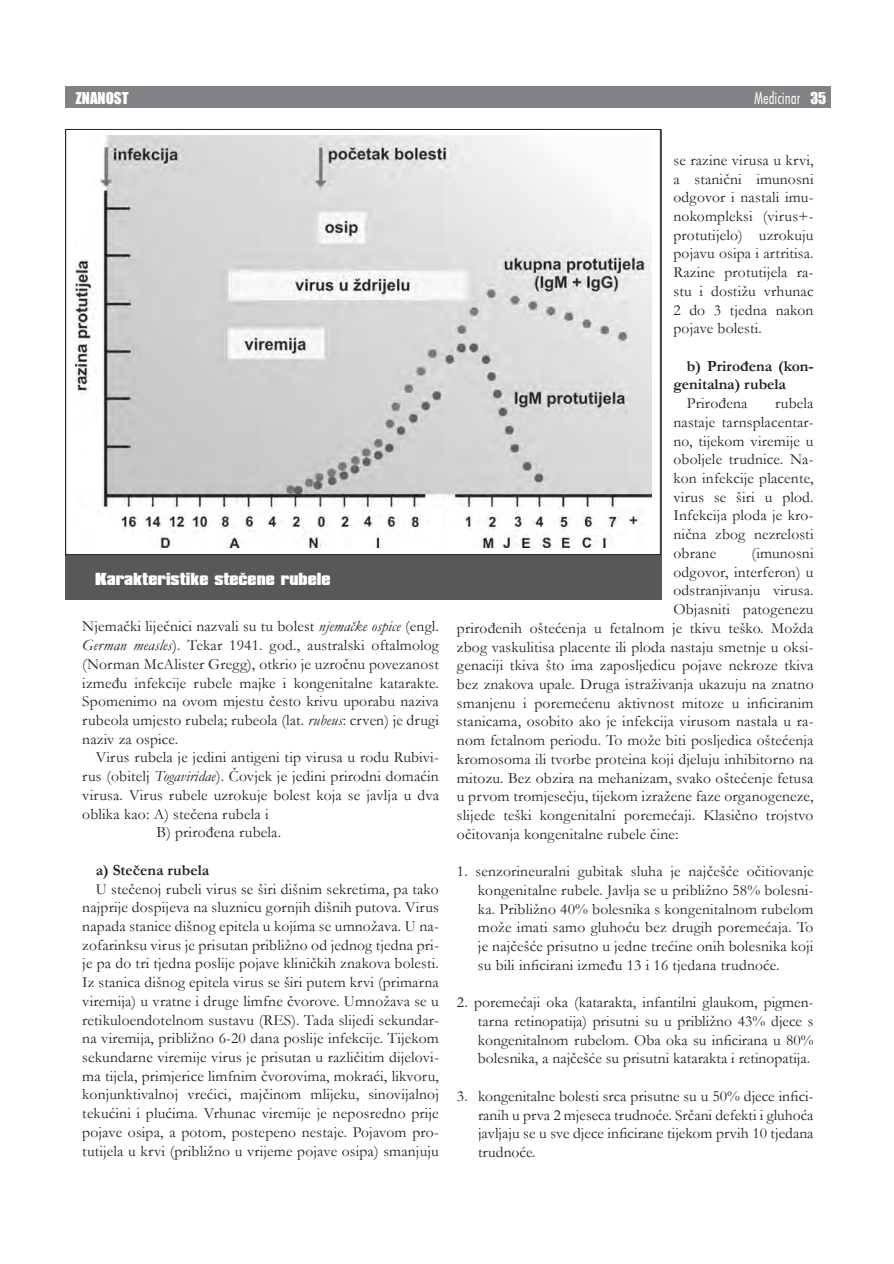
<style>
.page{position:relative;width:894px;height:1264px;background:#fff}
.page>*{position:absolute;margin:0;border:0;box-sizing:border-box;transform-origin:0 0}
.t1{font:18px "Futura TEE Ligh Cond";color:#fff}
.uvlake-tekst{font:15.6px/18.8px "Garamond";letter-spacing:.01em;color:#231f20;text-align:justify}
.uvlake-tekst-2{font:700 15.6px/18.8px "Garamond";color:#231f20}
.t2{font:900 15px "Compacta";color:#fff}
.t3{font:15px "Impact";color:#fff}
.s1{font-family:"Impact";font-size:15px}
.s2{font-style:italic}
</style>
<div class="page">
<div style="left:65px;top:129px;width:596px;height:471px;background:#57585a"></div>
<div style="left:66px;top:129px;width:594px;height:426px;background:#fff"></div>
<img style="left:76px;top:135px;width:575px;height:412px">
<div style="left:65px;top:87px;width:766px;height:21px;background:#808285"></div>
<p class="t3" style="left:76px;top:86px;width:54px">ZNANOST</p>
<p class="t1" style="left:754px;top:88px;width:74px">Medicinar <span class="s1">35</span></p>
<p class="t2" style="left:95px;top:570px;width:237px">Karakteristike steèene rubele</p>
<p class="uvlake-tekst" style="left:82px;top:617px;width:358px">Njemački liječnici nazvali su tu bolest <span class="s2">njemačke ospice</span> (engl.<br><span class="s2">German measles</span>). Tekar 1941. god., australski oftalmolog (Norman McAlister Gregg), otkrio je uzročnu povezanost između infekcije rubele majke i kongenitalne katarakte.<br>Spomenimo na ovom mjestu često krivu uporabu naziva rubeola umjesto rubela; rubeola (lat. <span class="s2">rubeus</span>: crven) je drugi naziv za ospice.</p>
<p class="uvlake-tekst" style="left:82px;top:748px;width:358px;text-indent:13px">Virus rubela je jedini antigeni tip virusa u rodu Rubivi&shy;rus (obitelj <span class="s2">Togaviridae</span>). Čovjek je jedini prirodni domaćin virusa. Virus rubele uzrokuje bolest koja se javlja u dva oblika kao: A) stečena rubela i</p>
<p class="uvlake-tekst" style="left:157px;top:823px;width:126px">B) prirođena rubela.</p>
<p class="uvlake-tekst-2" style="left:96px;top:861px;width:115px">a) Stečena rubela</p>
<p class="uvlake-tekst" style="left:82px;top:879px;width:358px;text-indent:13px">U stečenoj rubeli virus se širi dišnim sekretima, pa tako najprije dospijeva na sluznicu gornjih dišnih putova. Virus napada stanice dišnog epitela u kojima se umnožava. U na&shy;zofarinksu virus je prisutan približno od jednog tjedna pri&shy;je pa do tri tjedna poslije pojave kliničkih znakova bolesti.<br>Iz stanica dišnog epitela virus se širi putem krvi (primarna viremija) u vratne i druge limfne čvorove. Umnožava se u retikuloendotelnom sustavu (RES). Tada slijedi sekundar&shy;na viremija, približno 6-20 dana poslije infekcije. Tijekom sekundarne viremije virus je prisutan u različitim dijelovi&shy;ma tijela, primjerice limfnim čvorovima, mokraći, likvoru, konjunktivalnoj vrećici, majčinom mlijeku, sinovijalnoj tekućini i plućima. Vrhunac viremije je neposredno prije pojave osipa, a potom, postepeno nestaje. Pojavom pro&shy;tutijela u krvi (približno u vrijeme pojave osipa) smanjuju</p>
<p class="uvlake-tekst" style="left:674px;top:150px;width:142px">se razine virusa u krvi, a stanični imunosni odgovor i nastali imu&shy;nokompleksi (virus+- protutijelo) uzrokuju pojavu osipa i artritisa.<br>Razine protutijela ra&shy;stu i dostižu vrhunac 2 do 3 tjedna nakon pojave bolesti.</p>
<p class="uvlake-tekst-2" style="left:674px;top:356px;width:142px;text-indent:13px">b) Prirođena (kon&shy;genitalna) rubela</p>
<p class="uvlake-tekst" style="left:687px;top:393px;width:62px">Prirođena</p>
<p class="uvlake-tekst" style="left:674px;top:393px;width:142px;text-indent:102px">rubela nastaje tarnsplacentar&shy;no, tijekom viremije u oboljele trudnice. Na&shy;kon infekcije placente, virus se širi u plod.<br>Infekcija ploda je kro&shy;nična zbog nezrelosti obrane</p>
<p class="uvlake-tekst" style="left:752px;top:543px;width:63px">(imunosni</p>
<p class="uvlake-tekst" style="left:674px;top:562px;width:142px">odgovor, interferon) u</p>
<p class="uvlake-tekst" style="left:674px;top:581px;width:142px">odstranjivanju virusa.</p>
<p class="uvlake-tekst" style="left:674px;top:599px;width:142px">Objasniti patogenezu</p>
<p class="uvlake-tekst" style="left:457px;top:618px;width:358px">prirođenih oštećenja u fetalnom je tkivu teško. Možda</p>
<p class="uvlake-tekst" style="left:457px;top:637px;width:358px">zbog vaskulitisa placente ili ploda nastaju smetnje u oksi-</p>
<p class="uvlake-tekst" style="left:457px;top:656px;width:358px">genaciji tkiva što ima zaposljedicu pojave nekroze tkiva</p>
<p class="uvlake-tekst" style="left:457px;top:674px;width:358px">bez znakova upale. Druga istraživanja ukazuju na znatno</p>
<p class="uvlake-tekst" style="left:457px;top:693px;width:358px">smanjenu i poremećenu aktivnost mitoze u inficiranim</p>
<p class="uvlake-tekst" style="left:457px;top:712px;width:358px">stanicama, osobito ako je infekcija virusom nastala u ra-</p>
<p class="uvlake-tekst" style="left:457px;top:730px;width:358px">nom fetalnom periodu. To može biti posljedica oštećenja</p>
<p class="uvlake-tekst" style="left:457px;top:749px;width:358px">kromosoma ili tvorbe proteina koji djeluju inhibitorno na</p>
<p class="uvlake-tekst" style="left:457px;top:768px;width:358px">mitozu. Bez obzira na mehanizam, svako oštećenje fetusa</p>
<p class="uvlake-tekst" style="left:457px;top:787px;width:358px">u prvom tromjesečju, tijekom izražene faze organogeneze,</p>
<p class="uvlake-tekst" style="left:457px;top:805px;width:358px">slijede teški kongenitalni poremećaji. Klasično trojstvo</p>
<p class="uvlake-tekst" style="left:457px;top:824px;width:223px">očitovanja kongenitalne rubele čine:</p>
<p class="uvlake-tekst" style="left:478px;top:861px;width:337px;text-indent:-21px">1. senzorineuralni gubitak sluha je najčešće očitiovanje kongenitalne rubele. Javlja se u približno 58% bolesni&shy;ka. Približno 40% bolesnika s kongenitalnom rubelom može imati samo gluhoću bez drugih poremećaja. To je najčešće prisutno u jedne trećine onih bolesnika koji su bili inficirani između 13 i 16 tjedana trudnoće.</p>
<p class="uvlake-tekst" style="left:478px;top:993px;width:337px;text-indent:-21px">2. poremećaji oka (katarakta, infantilni glaukom, pigmen&shy;tarna retinopatija) prisutni su u približno 43% djece s kongenitalnom rubelom. Oba oka su inficirana u 80% bolesnika, a najčešće su prisutni katarakta i retinopatija.</p>
<p class="uvlake-tekst" style="left:478px;top:1086px;width:337px;text-indent:-21px">3. kongenitalne bolesti srca prisutne su u 50% djece infici&shy;ranih u prva 2 mjeseca trudnoće. Srčani defekti i gluhoća javljaju se u sve djece inficirane tijekom prvih 10 tjedana trudnoće.</p>
</div>
